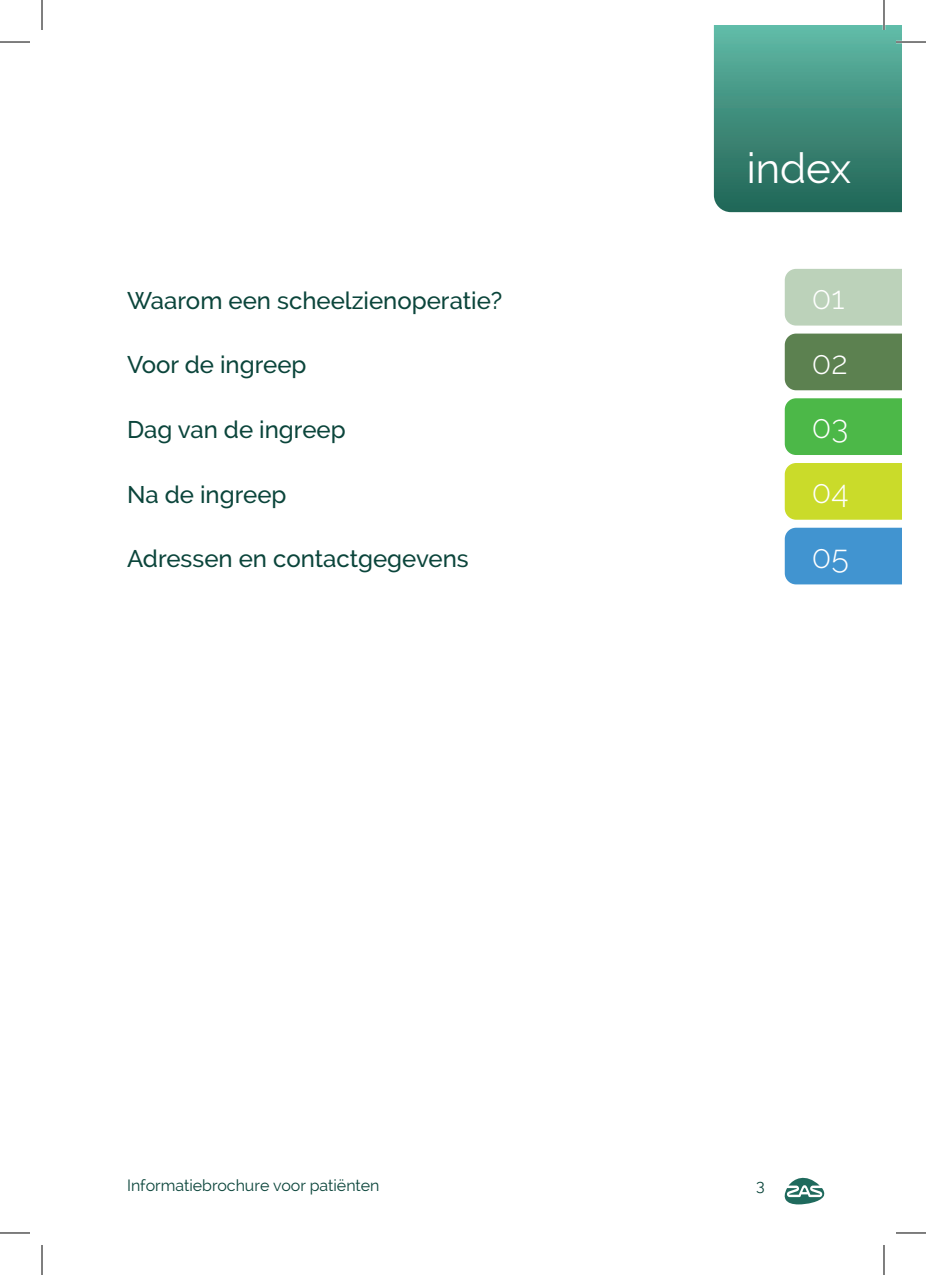
<style>
.page{position:relative;width:926px;height:1275px;background:#fff}
.page>*{position:absolute;margin:0;border:0;box-sizing:border-box;transform-origin:0 0}
.t1{font:42px "Raleway";color:#fff}
.t2{font:300 32px "Raleway";color:#fff}
.t3{font:500 24px "Raleway";color:#0b453b}
.t4{font:16px "Raleway";color:#0b453b}
</style>
<div class="page">
<svg style="left:714px;top:25px;width:187px;height:187px;background:#408e7d"></svg>
<div style="left:785px;top:269px;width:116px;height:56px;background:#bcd2ba"></div>
<div style="left:785px;top:333px;width:116px;height:57px;background:#5c8150"></div>
<div style="left:785px;top:398px;width:116px;height:57px;background:#4cb848"></div>
<div style="left:785px;top:463px;width:116px;height:57px;background:#cadb2a"></div>
<div style="left:785px;top:528px;width:116px;height:56px;background:#4194d0"></div>
<svg style="left:785px;top:1177px;width:39px;height:27px"></svg>
<hr style="left:896px;top:41px;width:30px;height:2px;background:#fff">
<hr style="left:883px;top:0;width:2px;height:30px;background:#fff">
<hr style="left:0;top:42px;width:30px;height:1px;background:#000">
<hr style="left:896px;top:42px;width:30px;height:1px;background:#000">
<hr style="left:0;top:1232px;width:30px;height:1px;background:#000">
<hr style="left:896px;top:1232px;width:30px;height:1px;background:#000">
<hr style="left:42px;top:0;width:1px;height:30px;background:#000">
<hr style="left:42px;top:1245px;width:1px;height:30px;background:#000">
<hr style="left:884px;top:0;width:1px;height:30px;background:#000">
<hr style="left:884px;top:1245px;width:1px;height:30px;background:#000">
<h1 class="t1" style="left:747px;top:144px;width:106px">index</h1>
<p class="t3" style="left:127px;top:286px;width:377px">Waarom een scheelzienoperatie?</p>
<h2 class="t2" style="left:812px;top:279px;width:34px">01</h2>
<p class="t3" style="left:127px;top:351px;width:181px">Voor de ingreep</p>
<h2 class="t2" style="left:812px;top:344px;width:37px">02</h2>
<p class="t3" style="left:127px;top:415px;width:220px">Dag van de ingreep</p>
<h2 class="t2" style="left:812px;top:408px;width:38px">03</h2>
<p class="t3" style="left:127px;top:480px;width:161px">Na de ingreep</p>
<h2 class="t2" style="left:812px;top:473px;width:38px">04</h2>
<p class="t3" style="left:127px;top:545px;width:343px">Adressen en contactgegevens</p>
<h2 class="t2" style="left:812px;top:538px;width:38px">05</h2>
<p class="t4" style="left:127px;top:1176px;width:254px">Informatiebrochure voor patiënten</p>
<p class="t4" style="left:756px;top:1176px;width:10px">3</p>
</div>
